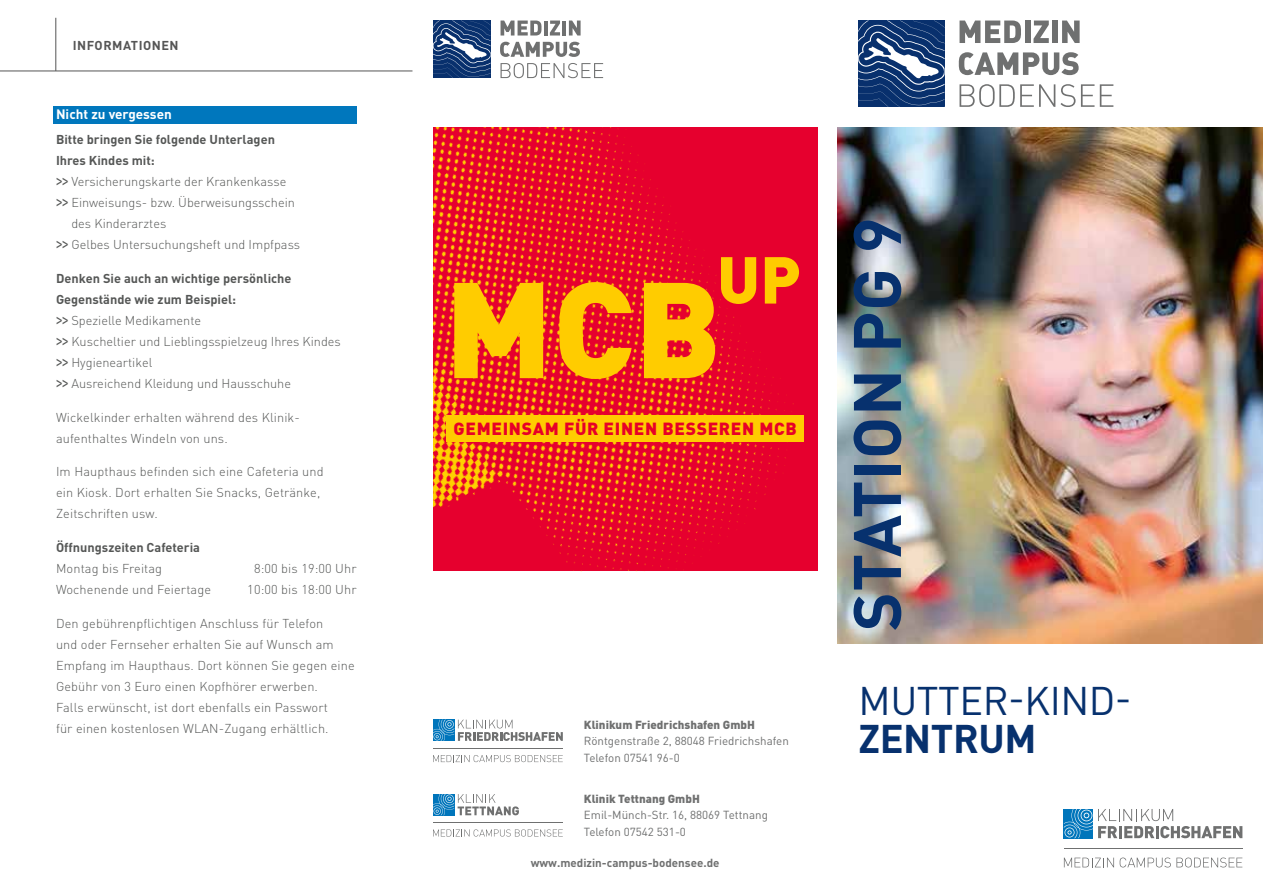
<style>
.page{position:relative;width:1263px;height:893px;background:#fff}
.page>*{position:absolute;margin:0;border:0;box-sizing:border-box;transform-origin:0 0}
.t1{font:900 133.8px "DIN Pro";color:#fc0}
.t2{font:700 66px "DIN Pro";letter-spacing:.01em;color:#07316e}
.t3{font:900 65.25px "DIN Pro";color:#fc0}
.t4{font:39.6px "DIN Pro";letter-spacing:-.01em;color:#07316e}
.t5{font:700 39.6px "DIN Pro";letter-spacing:-.01em;color:#07316e}
.t6{font:900 17.4px "DIN Pro";letter-spacing:.04em;color:#e70028}
.t7{font:700 13.5px "DIN Pro";color:#fff}
.t8{font:300 12.75px/21px "DIN Pro";letter-spacing:.01em;color:#555756}
.t9{font:700 12.75px "DIN Pro";color:#555756}
.t10{font:700 12.75px "DIN Pro";letter-spacing:.04em;color:#555}
.t11{font:11.55px/16.5px "DIN Pro";color:#6f7070}
.t12{font:900 11.55px "DIN Pro";color:#6f7070}
.t13{font:700 11.55px "DIN Pro";color:#6f7070}
.s1{font-family:"Arial";font-weight:400;font-size:15.6px}
.s2{font-weight:700}
</style>
<div class="page">
<svg style="left:500px;top:21px;width:42px;height:15px"></svg>
<hr style="left:544px;top:21px;width:4px;height:15px;background:#6f7070">
<svg style="left:550px;top:21px;width:10px;height:15px"></svg>
<hr style="left:562px;top:21px;width:4px;height:15px;background:#6f7070">
<svg style="left:569px;top:21px;width:12px;height:15px"></svg>
<svg style="left:500px;top:42px;width:80px;height:15px"></svg>
<svg style="left:500px;top:63px;width:103px;height:15px"></svg>
<svg style="left:433px;top:21px;width:58px;height:57px;background:#345587"></svg>
<hr style="left:56px;top:18px;width:1px;height:53px;background:#555">
<hr style="left:0;top:71px;width:412px;height:1px;background:#555">
<svg style="left:433px;top:720px;width:130px;height:21px"></svg>
<hr style="left:433px;top:748px;width:130px;height:1px;background:#6f7070">
<svg style="left:433px;top:755px;width:130px;height:7px"></svg>
<svg style="left:433px;top:794px;width:86px;height:21px"></svg>
<hr style="left:433px;top:822px;width:130px;height:1px;background:#6f7070">
<svg style="left:433px;top:829px;width:130px;height:8px"></svg>
<img style="left:838px;top:128px;width:425px;height:516px">
<svg style="left:1064px;top:809px;width:178px;height:29px"></svg>
<hr style="left:1064px;top:848px;width:178px;height:1px;background:#6f7070">
<svg style="left:1064px;top:858px;width:50px;height:9px"></svg>
<svg style="left:1120px;top:857px;width:122px;height:10px"></svg>
<svg style="left:959px;top:21px;width:62px;height:22px"></svg>
<div style="left:1025px;top:21px;width:5px;height:22px;background:#6f7070"></div>
<svg style="left:1033px;top:21px;width:16px;height:22px"></svg>
<div style="left:1052px;top:21px;width:5px;height:22px;background:#6f7070"></div>
<svg style="left:1062px;top:21px;width:17px;height:22px"></svg>
<svg style="left:959px;top:52px;width:120px;height:23px"></svg>
<svg style="left:959px;top:84px;width:116px;height:23px"></svg>
<svg style="left:1081px;top:84px;width:13px;height:23px"></svg>
<svg style="left:1100px;top:84px;width:13px;height:23px"></svg>
<svg style="left:858px;top:21px;width:87px;height:86px;background:#345587"></svg>
<div style="left:53px;top:106px;width:304px;height:18px;background:#0077bd"></div>
<img style="left:433px;top:128px;width:384px;height:443px">
<div style="left:446px;top:415px;width:358px;height:27px;background:#fc0"></div>
<p class="t10" style="left:73px;top:37px;width:107px">INFORMATIONEN</p>
<p class="t7" style="left:56px;top:105px;width:117px">Nicht zu vergessen</p>
<p class="t9" style="left:56px;top:131px;width:220px">Bitte bringen Sie folgende Unterlagen</p>
<p class="t9" style="left:56px;top:152px;width:100px">Ihres Kindes mit:</p>
<p class="t8" style="left:56px;top:170px;width:232px"><span class="s1">&gt;&gt;</span> Versicherungskarte der Krankenkasse</p>
<p class="t8" style="left:56px;top:191px;width:240px"><span class="s1">&gt;&gt;</span> Einweisungs- bzw. Überweisungsschein</p>
<p class="t8" style="left:71px;top:212px;width:96px">des Kinderarztes</p>
<p class="t8" style="left:56px;top:233px;width:246px"><span class="s1">&gt;&gt;</span> Gelbes Untersuchungsheft und Impfpass</p>
<p class="t8" style="left:56px;top:267px;width:286px"><span class="s2">Denken Sie auch an wichtige persönliche Gegenstände wie zum Beispiel:<br></span><span class="s1">&gt;&gt;</span> Spezielle Medikamente<br><span class="s1">&gt;&gt;</span> Kuscheltier und Lieblingsspielzeug Ihres Kindes <span class="s1">&gt;&gt;</span> Hygieneartikel<br><span class="s1">&gt;&gt;</span> Ausreichend Kleidung und Hausschuhe</p>
<p class="t8" style="left:56px;top:406px;width:245px">Wickelkinder erhalten während des Klinik&shy;aufenthaltes Windeln von uns.</p>
<p class="t8" style="left:56px;top:461px;width:269px">Im Haupthaus befinden sich eine Cafeteria und ein Kiosk. Dort erhalten Sie Snacks, Getränke,<br>Zeitschriften usw.</p>
<p class="t9" style="left:56px;top:539px;width:146px">Öffnungszeiten Cafeteria</p>
<p class="t8" style="left:56px;top:557px;width:108px">Montag bis Freitag</p>
<p class="t8" style="left:254px;top:557px;width:104px">8:00 bis 19:00 Uhr</p>
<p class="t8" style="left:56px;top:578px;width:157px">Wochenende und Feiertage</p>
<p class="t8" style="left:247px;top:578px;width:111px">10:00 bis 18:00 Uhr</p>
<p class="t8" style="left:56px;top:612px;width:300px">Den gebührenpflichtigen Anschluss für Telefon<br>und oder Fernseher erhalten Sie auf Wunsch am Empfang im Haupthaus. Dort können Sie gegen eine Gebühr von 3 Euro einen Kopfhörer erwerben.<br>Falls erwünscht, ist dort ebenfalls ein Passwort<br>für einen kostenlosen WLAN-Zugang erhältlich.</p>
<h3 class="t3" style="left:717px;top:236px;width:85px">UP</h3>
<h1 class="t1" style="left:445px;top:239px;width:278px">MCB</h1>
<h3 class="t6" style="left:454px;top:417px;width:345px">GEMEINSAM FÜR EINEN BESSEREN MCB</h3>
<p class="t12" style="left:584px;top:716px;width:173px">Klinikum Friedrichshafen GmbH</p>
<p class="t11" style="left:584px;top:732px;width:206px">Röntgenstraße 2, 88048 Friedrichshafen<br>Telefon 07541 96-0</p>
<p class="t12" style="left:584px;top:791px;width:118px">Klinik Tettnang GmbH</p>
<p class="t11" style="left:584px;top:807px;width:186px">Emil-Münch-Str. 16, 88069 Tettnang<br>Telefon 07542 531-0</p>
<p class="t13" style="left:531px;top:855px;width:190px">www.medizin-campus-bodensee.de</p>
<h2 class="t2" style="left:832px;top:631px;width:415px;rotate:-90deg">STATION PG 9</h2>
<h3 class="t4" style="left:858px;top:674px;width:275px">MUTTER-KIND-</h3>
<h3 class="t5" style="left:858px;top:711px;width:180px">ZENTRUM</h3>
</div>
